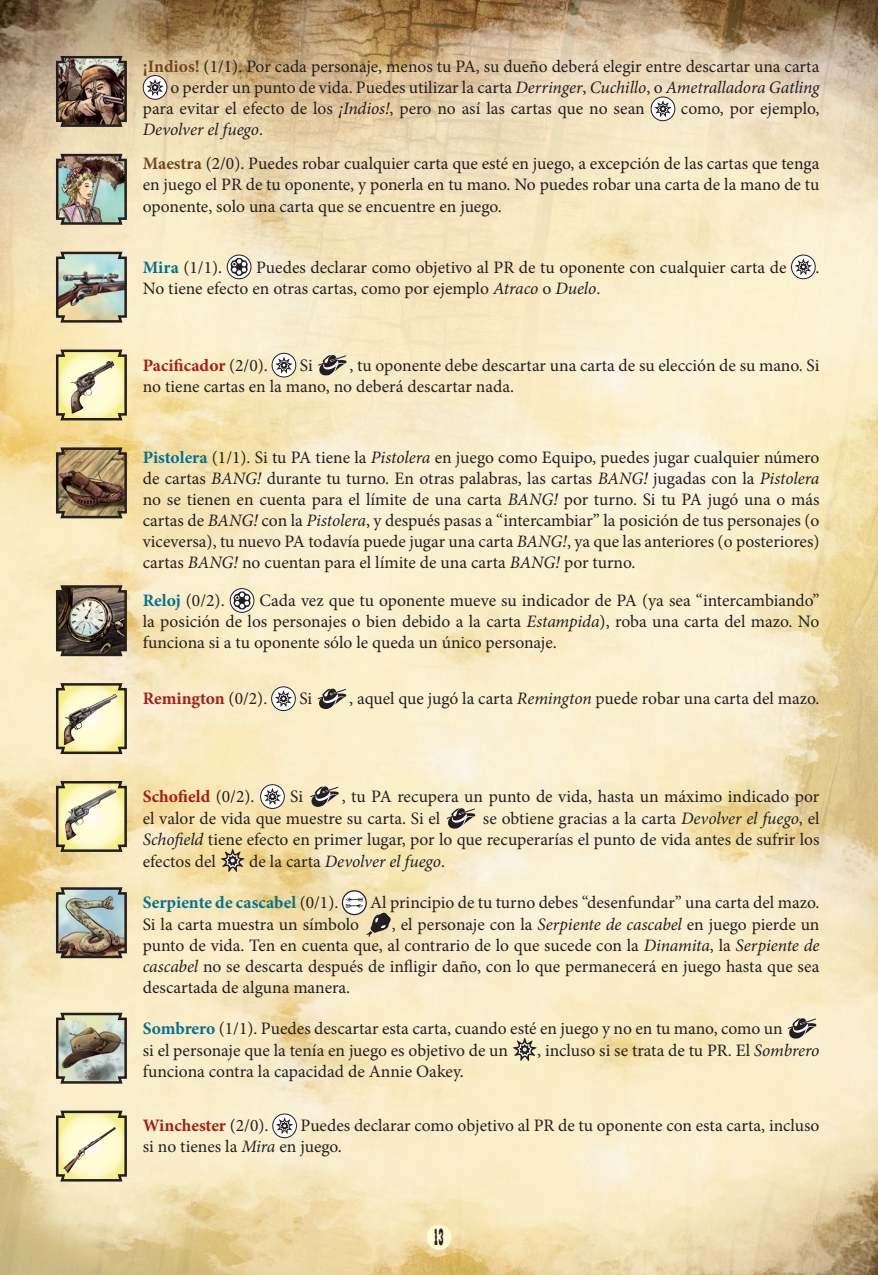
<style>
.page{position:relative;width:878px;height:1275px;background:#fff}
.page>*{position:absolute;margin:0;border:0;box-sizing:border-box;transform-origin:0 0}
.t1{font:22.5px "Saloon After";color:#231f20}
.t2{font:17.5px/21px "Minion Pro";color:#231f20}
.t3{font:700 17.5px "Minion Pro";color:#a41e15}
.t4{font:italic 17.5px "Minion Pro";letter-spacing:-.005em;color:#231f20}
.t5{font:700 17.5px "Minion Pro";letter-spacing:.005em;color:#007292}
.s1{font-weight:700;color:#724620}
.s2{font-style:italic}
.s3{font-weight:700;color:#007292}
.s4{font-weight:400;color:#231f20}
.s5{font-style:normal}
</style>
<div class="page">
<img style="left:0;top:0;width:877px;height:1274px">
<img style="left:55px;top:55px;width:73px;height:73px">
<svg style="left:143px;top:75px;width:24px;height:24px"></svg>
<svg style="left:146px;top:79px;width:17px;height:17px"></svg>
<div style="left:143px;top:75px;width:24px;height:25px;border:1px solid #231f20;border-radius:50%"></div>
<svg style="left:651px;top:97px;width:23px;height:24px"></svg>
<svg style="left:654px;top:100px;width:17px;height:17px"></svg>
<div style="left:650px;top:96px;width:25px;height:25px;border:1px solid #231f20;border-radius:50%"></div>
<img style="left:55px;top:152px;width:73px;height:74px">
<img style="left:55px;top:250px;width:73px;height:74px">
<svg style="left:227px;top:255px;width:24px;height:24px"></svg>
<svg style="left:230px;top:258px;width:18px;height:18px"></svg>
<div style="left:227px;top:254px;width:24px;height:25px;border:1px solid #231f20;border-radius:50%"></div>
<svg style="left:791px;top:255px;width:24px;height:24px"></svg>
<svg style="left:794px;top:258px;width:17px;height:17px"></svg>
<div style="left:790px;top:254px;width:25px;height:25px;border:1px solid #231f20;border-radius:50%"></div>
<svg style="left:55px;top:348px;width:73px;height:73px;background:#ccc59a"></svg>
<svg style="left:272px;top:353px;width:24px;height:24px"></svg>
<svg style="left:275px;top:356px;width:17px;height:17px"></svg>
<div style="left:271px;top:353px;width:25px;height:24px;border:1px solid #231f20;border-radius:50%"></div>
<svg style="left:317px;top:354px;width:32px;height:22px"></svg>
<svg style="left:55px;top:446px;width:73px;height:73px;background:#877051"></svg>
<img style="left:55px;top:584px;width:73px;height:73px">
<svg style="left:230px;top:588px;width:24px;height:24px"></svg>
<svg style="left:233px;top:591px;width:18px;height:18px"></svg>
<div style="left:230px;top:588px;width:24px;height:24px;border:1px solid #231f20;border-radius:50%"></div>
<svg style="left:55px;top:681px;width:73px;height:74px;background:#cec89f"></svg>
<svg style="left:271px;top:686px;width:24px;height:24px"></svg>
<svg style="left:275px;top:690px;width:17px;height:16px"></svg>
<div style="left:271px;top:686px;width:25px;height:24px;border:1px solid #231f20;border-radius:50%"></div>
<svg style="left:317px;top:687px;width:32px;height:22px"></svg>
<svg style="left:55px;top:779px;width:73px;height:74px;background:#cfc99e"></svg>
<svg style="left:260px;top:784px;width:24px;height:24px"></svg>
<svg style="left:264px;top:788px;width:17px;height:16px"></svg>
<div style="left:260px;top:784px;width:25px;height:24px;border:1px solid #231f20;border-radius:50%"></div>
<svg style="left:309px;top:785px;width:33px;height:22px"></svg>
<svg style="left:446px;top:807px;width:32px;height:22px"></svg>
<svg style="left:220px;top:848px;width:25px;height:24px"></svg>
<img style="left:55px;top:885px;width:73px;height:74px">
<svg style="left:342px;top:890px;width:24px;height:24px"></svg>
<div style="left:342px;top:890px;width:25px;height:25px;border:1px solid #231f20;border-radius:50%"></div>
<svg style="left:345px;top:897px;width:45px;height:40px;background:#ccc0a2"></svg>
<svg style="left:55px;top:1011px;width:73px;height:73px;background:#9a9a8a"></svg>
<svg style="left:787px;top:1016px;width:32px;height:23px"></svg>
<svg style="left:512px;top:1037px;width:24px;height:24px"></svg>
<svg style="left:55px;top:1109px;width:73px;height:73px;background:#d8d2a6"></svg>
<svg style="left:272px;top:1113px;width:24px;height:24px"></svg>
<svg style="left:276px;top:1117px;width:17px;height:16px"></svg>
<div style="left:272px;top:1113px;width:25px;height:24px;border:1px solid #231f20;border-radius:50%"></div>
<div style="left:426px;top:1224px;width:25px;height:25px;background:#fffbd3;border-radius:50%"></div>
<p class="t2" style="left:143px;top:56px;width:678px"><span class="s1">¡Indios!</span> (1/1). Por cada personaje, menos tu PA, su dueño deberá elegir entre descartar una carta</p>
<p class="t2" style="left:170px;top:77px;width:650px">o perder un punto de vida. Puedes utilizar la carta <span class="s2">Derringer</span>, <span class="s2">Cuchillo</span>, o <span class="s2">Ametralladora Gatling</span></p>
<p class="t2" style="left:143px;top:98px;width:503px">para evitar el efecto de los <span class="s2">¡Indios!</span>, pero no así las cartas que no sean</p>
<p class="t2" style="left:680px;top:98px;width:140px">como, por ejemplo,</p>
<p class="t2" style="left:143px;top:113px;width:678px;line-height:34px"><span class="s2">Devolver el fuego</span>.<br><span class="s1">Maestra</span> (2/0). Puedes robar cualquier carta que esté en juego, a excepción de las cartas que tenga</p>
<p class="t2" style="left:143px;top:174px;width:678px">en juego el PR de tu oponente, y ponerla en tu mano. No puedes robar una carta de la mano de tu oponente, solo una carta que se encuentre en juego.</p>
<p class="t2" style="left:143px;top:256px;width:81px"><span class="s3">Mira</span> (1/1).</p>
<p class="t2" style="left:256px;top:256px;width:531px">Puedes declarar como objetivo al PR de tu oponente con cualquier carta de</p>
<p class="t2" style="left:815px;top:256px;width:5px">.</p>
<p class="t2" style="left:143px;top:277px;width:459px">No tiene efecto en otras cartas, como por ejemplo <span class="s2">Atraco</span> o <span class="s2">Duelo</span>.</p>
<p class="t2" style="left:143px;top:354px;width:678px;text-indent:207px">, tu oponente debe descartar una carta de su elección de su mano. Si no tiene cartas en la mano, no deberá descartar nada.</p>
<p class="t3" style="left:143px;top:353px;width:127px">Pacificador <span class="s4">(2/0).</span></p>
<p class="t2" style="left:300px;top:354px;width:14px">Si</p>
<p class="t2" style="left:143px;top:447px;width:678px;text-align:justify"><span class="s3">Pistolera</span> (1/1). Si tu PA tiene la <span class="s2">Pistolera</span> en juego como Equipo, puedes jugar cualquier número de cartas <span class="s2">BANG!</span> durante tu turno. En otras palabras, las cartas <span class="s2">BANG!</span> jugadas con la <span class="s2">Pistolera </span>no se tienen en cuenta para el límite de una carta <span class="s2">BANG!</span> por turno. Si tu PA jugó una o más cartas de <span class="s2">BANG!</span> con la <span class="s2">Pistolera</span>, y después pasas a “intercambiar” la posición de tus personajes (o viceversa), tu nuevo PA todavía puede jugar una carta <span class="s2">BANG!</span>, ya que las anteriores (o posteriores) cartas <span class="s2">BANG!</span> no cuentan para el límite de una carta <span class="s2">BANG!</span> por turno.</p>
<p class="t2" style="left:143px;top:590px;width:83px"><span class="s3">Reloj</span> (0/2).</p>
<p class="t2" style="left:143px;top:590px;width:678px;text-align:justify;text-indent:117px">Cada vez que tu oponente mueve su indicador de PA (ya sea “intercambiando” la posición de los personajes o bien debido a la carta <span class="s2">Estampida</span>), roba una carta del mazo. No funciona si a tu oponente sólo le queda un único personaje.</p>
<p class="t3" style="left:143px;top:686px;width:126px">Remington <span class="s4">(0/2).</span></p>
<p class="t2" style="left:299px;top:688px;width:14px">Si</p>
<p class="t2" style="left:349px;top:688px;width:471px">, aquel que jugó la carta <span class="s2">Remington</span> puede robar una carta del mazo.</p>
<p class="t2" style="left:143px;top:785px;width:678px;line-height:21.8px;text-indent:199px">, tu PA recupera un punto de vida, hasta un máximo indicado por el valor de vida que muestre su carta. Si el</p>
<p class="t3" style="left:143px;top:784px;width:113px">Schofield <span class="s4">(0/2).</span></p>
<p class="t2" style="left:290px;top:786px;width:14px">Si</p>
<p class="t2" style="left:143px;top:807px;width:678px;text-align:justify;text-indent:340px">se obtiene gracias a la carta <span class="s2">Devolver el fuego</span>, el <span class="s2">Schofield</span> tiene efecto en primer lugar, por lo que recuperarías el punto de vida antes de sufrir los efectos del</p>
<p class="t4" style="left:249px;top:849px;width:197px"><span class="s5">de la carta</span> Devolver el fuego<span class="s5">.</span></p>
<p class="t5" style="left:143px;top:890px;width:197px">Serpiente de cascabel <span class="s4">(0/1).</span></p>
<p class="t2" style="left:370px;top:892px;width:451px">Al principio de tu turno debes “desenfundar” una carta del mazo.</p>
<p class="t2" style="left:143px;top:914px;width:218px">Si la carta muestra un símbolo</p>
<p class="t2" style="left:143px;top:914px;width:678px;text-align:justify;text-indent:249px">, el personaje con la <span class="s2">Serpiente de cascabel</span> en juego pierde un punto de vida. Ten en cuenta que, al contrario de lo que sucede con la <span class="s2">Dinamita</span>, la <span class="s2">Serpiente de cascabel</span> no se descarta después de infligir daño, con lo que permanecerá en juego hasta que sea descartada de alguna manera.</p>
<p class="t2" style="left:143px;top:1017px;width:641px;line-height:21.8px"><span class="s3">Sombrero</span> (1/1). Puedes descartar esta carta, cuando esté en juego y no en tu mano, como un si el personaje que la tenía en juego es objetivo de un</p>
<p class="t2" style="left:537px;top:1039px;width:283px">, incluso si se trata de tu PR. El <span class="s2">Sombrero</span></p>
<p class="t2" style="left:143px;top:1060px;width:322px">funciona contra la capacidad de Annie Oakey.</p>
<p class="t3" style="left:143px;top:1113px;width:127px">Winchester <span class="s4">(2/0).</span></p>
<p class="t2" style="left:143px;top:1115px;width:678px;text-indent:158px">Puedes declarar como objetivo al PR de tu oponente con esta carta, incluso si no tienes la <span class="s2">Mira</span> en juego.</p>
<p class="t1" style="left:433px;top:1223px;width:12px">13</p>
</div>
